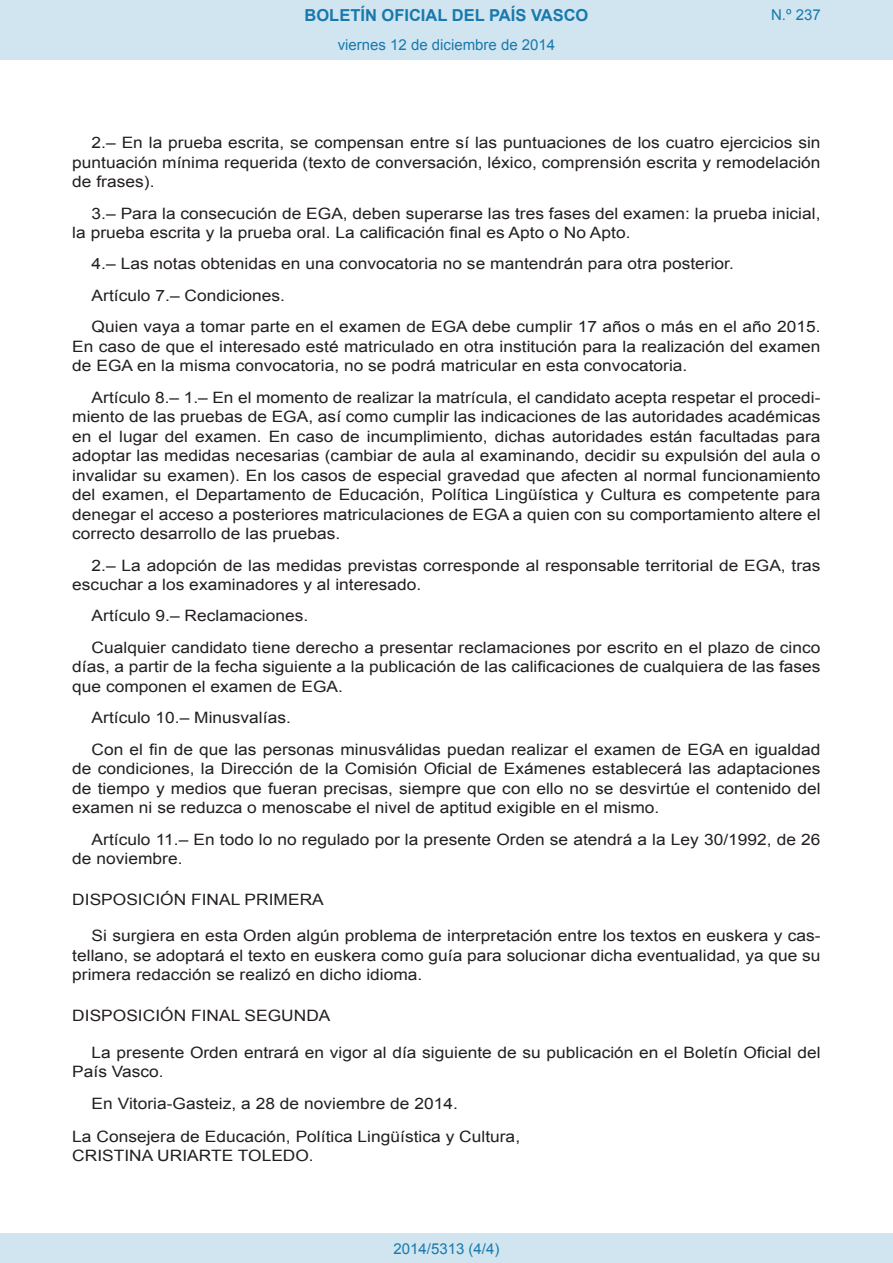
<style>
.page{position:relative;width:893px;height:1263px;background:#fff}
.page>*{position:absolute;margin:0;border:0;box-sizing:border-box;transform-origin:0 0}
.t1{font:700 16.5px "Arial";color:#1879ad}
.BOPVDetalle{font:15.6px/19.5px "Arial";color:#231f20;text-align:justify;scale:1.11 1}
.BOPVFirmaPuesto{font:15.6px "Arial";color:#231f20;scale:1.11 1}
.BOPVDisposicion{font:15.6px "Arial";color:#231f20;scale:1.11 1}
.BOPVFirmaLugFec{font:15.6px "Arial";color:#231f20;scale:1.11 1}
.BOPVFirmaNombre{font:15.6px "Arial";color:#231f20;scale:1.11 1}
.Paginacion_Centro{font:15px "Arial";color:#1879ad}
</style>
<div class="page">
<div style="left:0;top:0;width:893px;height:60px;background:#d0e5f0"></div>
<div style="left:0;top:1233px;width:893px;height:30px;background:#d0e5f0"></div>
<p class="t1" style="left:305px;top:4px;width:285px">BOLETÍN OFICIAL DEL PAÍS VASCO</p>
<p class="Paginacion_Centro" style="left:338px;top:35px;width:219px">viernes 12 de diciembre de 2014</p>
<p class="Paginacion_Centro" style="left:771px;top:5px;width:51px">N.º 237</p>
<p class="BOPVDetalle" style="left:72px;top:133px;width:676px;text-indent:19px">2.– En la prueba escrita, se compensan entre sí las puntuaciones de los cuatro ejercicios sin puntuación mínima requerida (texto de conversación, léxico, comprensión escrita y remodelación de frases).</p>
<p class="BOPVDetalle" style="left:72px;top:203px;width:676px;text-indent:19px">3.– Para la consecución de EGA, deben superarse las tres fases del examen: la prueba inicial, la prueba escrita y la prueba oral. La calificación final es Apto o No Apto.</p>
<p class="BOPVDetalle" style="left:92px;top:254px;width:580px">4.– Las notas obtenidas en una convocatoria no se mantendrán para otra posterior.</p>
<p class="BOPVDetalle" style="left:92px;top:286px;width:176px">Artículo 7.– Condiciones.</p>
<p class="BOPVDetalle" style="left:72px;top:317px;width:676px;text-indent:19px">Quien vaya a tomar parte en el examen de EGA debe cumplir 17 años o más en el año 2015.<br>En caso de que el interesado esté matriculado en otra institución para la realización del examen de EGA en la misma convocatoria, no se podrá matricular en esta convocatoria.</p>
<p class="BOPVDetalle" style="left:72px;top:388px;width:676px;text-indent:19px">Artículo 8.– 1.– En el momento de realizar la matrícula, el candidato acepta respetar el procedi&shy;miento de las pruebas de EGA, así como cumplir las indicaciones de las autoridades académicas en el lugar del examen. En caso de incumplimiento, dichas autoridades están facultadas para adoptar las medidas necesarias (cambiar de aula al examinando, decidir su expulsión del aula o invalidar su examen). En los casos de especial gravedad que afecten al normal funcionamiento del examen, el Departamento de Educación, Política Lingüística y Cultura es competente para denegar el acceso a posteriores matriculaciones de EGA a quien con su comportamiento altere el correcto desarrollo de las pruebas.</p>
<p class="BOPVDetalle" style="left:72px;top:555px;width:676px;text-indent:19px">2.– La adopción de las medidas previstas corresponde al responsable territorial de EGA, tras escuchar a los examinadores y al interesado.</p>
<p class="BOPVDetalle" style="left:92px;top:606px;width:197px">Artículo 9.– Reclamaciones.</p>
<p class="BOPVDetalle" style="left:72px;top:638px;width:676px;text-indent:19px">Cualquier candidato tiene derecho a presentar reclamaciones por escrito en el plazo de cinco días, a partir de la fecha siguiente a la publicación de las calificaciones de cualquiera de las fases que componen el examen de EGA.</p>
<p class="BOPVDetalle" style="left:92px;top:708px;width:181px">Artículo 10.– Minusvalías.</p>
<p class="BOPVDetalle" style="left:72px;top:740px;width:676px;text-indent:19px">Con el fin de que las personas minusválidas puedan realizar el examen de EGA en igualdad de condiciones, la Dirección de la Comisión Oficial de Exámenes establecerá las adaptaciones de tiempo y medios que fueran precisas, siempre que con ello no se desvirtúe el contenido del examen ni se reduzca o menoscabe el nivel de aptitud exigible en el mismo.</p>
<p class="BOPVDetalle" style="left:72px;top:829px;width:676px;text-indent:19px">Artículo 11.– En todo lo no regulado por la presente Orden se atendrá a la Ley 30/1992, de 26 de noviembre.</p>
<p class="BOPVDisposicion" style="left:72px;top:889px;width:228px">DISPOSICIÓN FINAL PRIMERA</p>
<p class="BOPVDetalle" style="left:72px;top:926px;width:676px;text-indent:19px">Si surgiera en esta Orden algún problema de interpretación entre los textos en euskera y cas&shy;tellano, se adoptará el texto en euskera como guía para solucionar dicha eventualidad, ya que su primera redacción se realizó en dicho idioma.</p>
<p class="BOPVDisposicion" style="left:72px;top:1005px;width:234px">DISPOSICIÓN FINAL SEGUNDA</p>
<p class="BOPVDetalle" style="left:72px;top:1043px;width:676px;text-indent:19px">La presente Orden entrará en vigor al día siguiente de su publicación en el Boletín Oficial del<br>País Vasco.</p>
<p class="BOPVFirmaLugFec" style="left:92px;top:1094px;width:331px">En Vitoria-Gasteiz, a 28 de noviembre de 2014.</p>
<p class="BOPVFirmaPuesto" style="left:72px;top:1126px;width:405px">La Consejera de Educación, Política Lingüística y Cultura,</p>
<p class="BOPVFirmaNombre" style="left:72px;top:1145px;width:219px">CRISTINA URIARTE TOLEDO.</p>
<p class="Paginacion_Centro" style="left:393px;top:1238px;width:107px">2014/5313 (4/4)</p>
</div>
